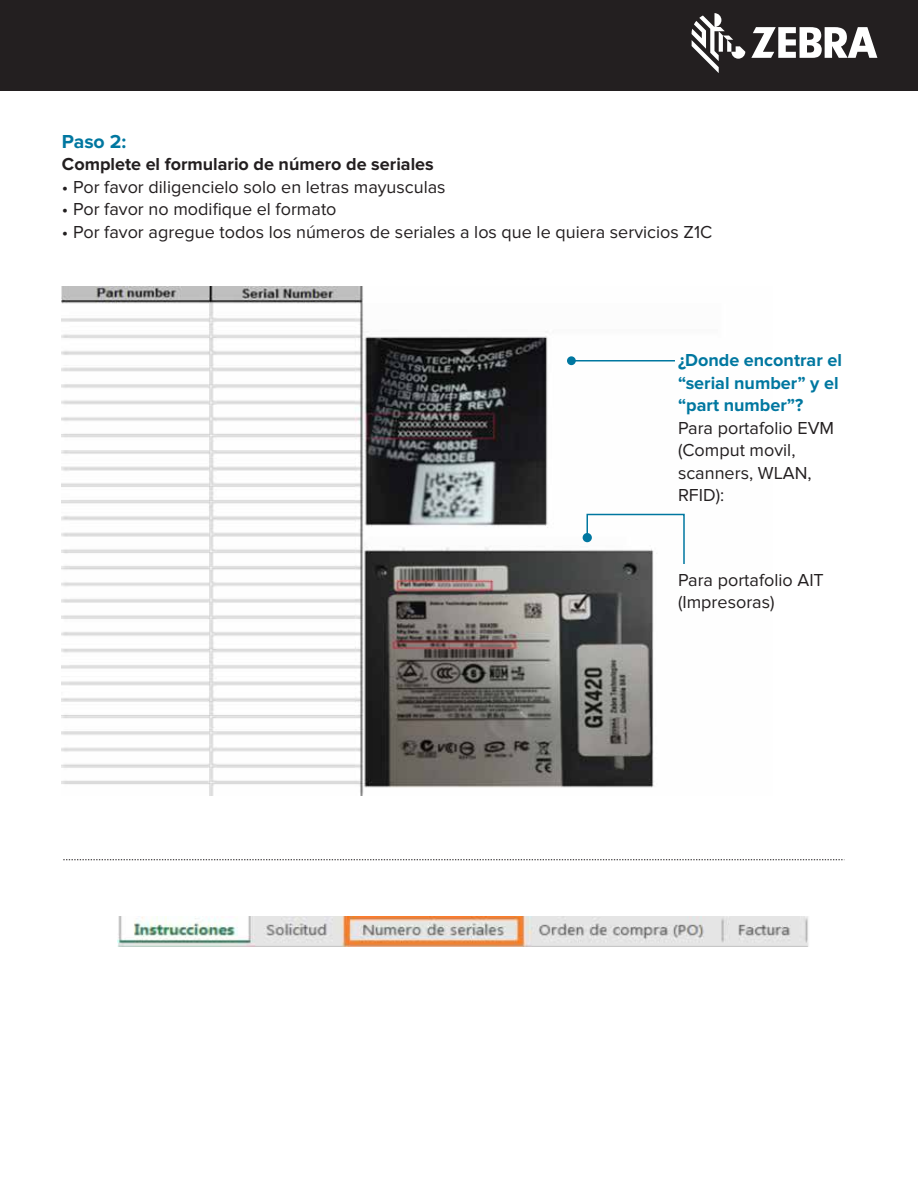
<style>
.page{position:relative;width:918px;height:1188px;background:#fff}
.page>*{position:absolute;margin:0;border:0;box-sizing:border-box;transform-origin:0 0}
.t1{font:700 19.5px "Proxima Nova";color:#0077a0}
.t2{font:18px/22.5px "Proxima Nova";color:#231f20}
.t3{font:700 18px/22.5px "Proxima Nova";color:#0077a0}
.t4{font:700 18px "Proxima Nova";color:#231f20}
</style>
<div class="page">
<div style="left:0;top:0;width:918px;height:90px;background:#231f20"></div>
<svg style="left:692px;top:13px;width:53px;height:60px"></svg>
<svg style="left:751px;top:27px;width:126px;height:31px"></svg>
<img style="left:61px;top:286px;width:593px;height:509px">
<hr style="left:571px;top:360px;width:104px;height:2px;background:#0077a0">
<div style="left:567px;top:356px;width:9px;height:9px;background:#0077a0;border-radius:50%"></div>
<svg style="left:586px;top:513px;width:99px;height:53px"></svg>
<div style="left:583px;top:533px;width:9px;height:9px;background:#0077a0;border-radius:50%"></div>
<svg style="left:63px;top:859px;width:781px;height:1px"></svg>
<img style="left:117px;top:916px;width:692px;height:30px">
<p class="t1" style="left:62px;top:130px;width:66px">Paso 2:</p>
<p class="t4" style="left:62px;top:154px;width:373px">Complete el formulario de número de seriales</p>
<p class="t2" style="left:62px;top:176px;width:385px">• Por favor diligencielo solo en letras mayusculas</p>
<p class="t2" style="left:62px;top:198px;width:276px">• Por favor no modifique el formato</p>
<p class="t2" style="left:62px;top:221px;width:652px">• Por favor agregue todos los números de seriales a los que le quiera servicios Z1C</p>
<p class="t3" style="left:678px;top:349px;width:165px">¿Donde encontrar el “serial number” y el “part number”?</p>
<p class="t2" style="left:678px;top:417px;width:158px">Para portafolio EVM (Comput movil, scanners, WLAN,<br>RFID):</p>
<p class="t2" style="left:678px;top:569px;width:147px">Para portafolio AIT (Impresoras)</p>
</div>
